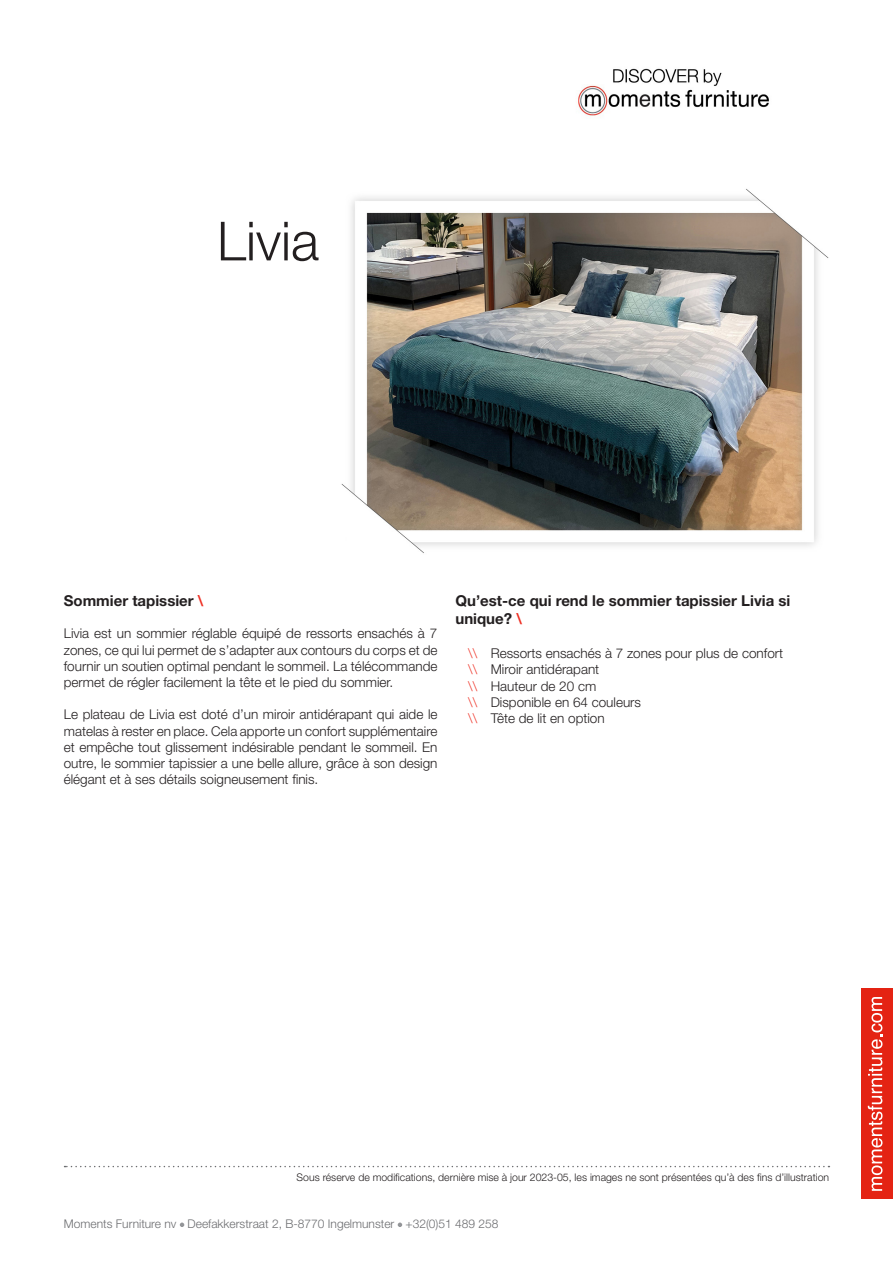
<style>
.page{position:relative;width:893px;height:1263px;background:#fff}
.page>*{position:absolute;margin:0;border:0;box-sizing:border-box;transform-origin:0 0}
.t1{font:300 54px "Helvetica Neue LT Std";color:#231f20}
.gewone_tekst{font:700 15px/18px "Helvetica Neue LT Std";color:#231f20}
.Basis_9pt{font:300 13.5px/16.2px "Helvetica Neue LT Std";color:#231f20;text-align:justify}
.t2{font:300 12px "Helvetica Neue LT Std";color:#6c6d70}
.t3{font:300 10.5px "Helvetica Neue LT Std";color:#231f20}
.s1{color:#ee2e22}
</style>
<div class="page">
<svg style="left:180px;top:1222px;width:4px;height:5px"></svg>
<svg style="left:398px;top:1222px;width:4px;height:5px"></svg>
<div style="left:861px;top:989px;width:32px;height:210px;background:#e42313"></div>
<svg style="left:868px;top:997px;width:14px;height:194px"></svg>
<svg style="left:65px;top:1166px;width:764px;height:1px"></svg>
<img style="left:576px;top:68px;width:193px;height:48px">
<img style="left:341px;top:189px;width:488px;height:364px">
<h1 class="t1" style="left:217px;top:208px;width:104px">Livia</h1>
<p class="gewone_tekst" style="left:64px;top:591px;width:141px">Sommier tapissier <span class="s1">\</span></p>
<p class="Basis_9pt" style="left:64px;top:625px;width:375px">Livia est un sommier réglable équipé de ressorts ensachés à 7 zones, ce qui lui permet de s’adapter aux contours du corps et de fournir un soutien optimal pendant le sommeil. La télécommande permet de régler facilement la tête et le pied du sommier.</p>
<p class="Basis_9pt" style="left:64px;top:706px;width:375px">Le plateau de Livia est doté d’un miroir antidérapant qui aide le matelas à rester en place. Cela apporte un confort supplémentaire et empêche tout glissement indésirable pendant le sommeil. En outre, le sommier tapissier a une belle allure, grâce à son design élégant et à ses détails soigneusement finis.</p>
<p class="gewone_tekst" style="left:455px;top:591px;width:336px">Qu’est-ce qui rend le sommier tapissier Livia si unique? <span class="s1">\</span></p>
<p class="Basis_9pt" style="left:468px;top:645px;width:316px"><span class="s1">\\</span> Ressorts ensachés à 7 zones pour plus de confort</p>
<p class="Basis_9pt" style="left:468px;top:661px;width:133px"><span class="s1">\\</span> Miroir antidérapant</p>
<p class="Basis_9pt" style="left:468px;top:677px;width:130px"><span class="s1">\\</span> Hauteur de 20 cm</p>
<p class="Basis_9pt" style="left:468px;top:694px;width:174px"><span class="s1">\\</span> Disponible en 64 couleurs</p>
<p class="Basis_9pt" style="left:468px;top:710px;width:138px"><span class="s1">\\</span> Tête de lit en option</p>
<p class="t3" style="left:297px;top:1170px;width:534px">Sous réserve de modifications, dernière mise à jour 2023-05, les images ne sont présentées qu’à des fins d’illustration</p>
<p class="t2" style="left:64px;top:1216px;width:436px">Moments Furniture nv Deefakkerstraat 2, B-8770 Ingelmunster +32(0)51 489 258</p>
</div>
